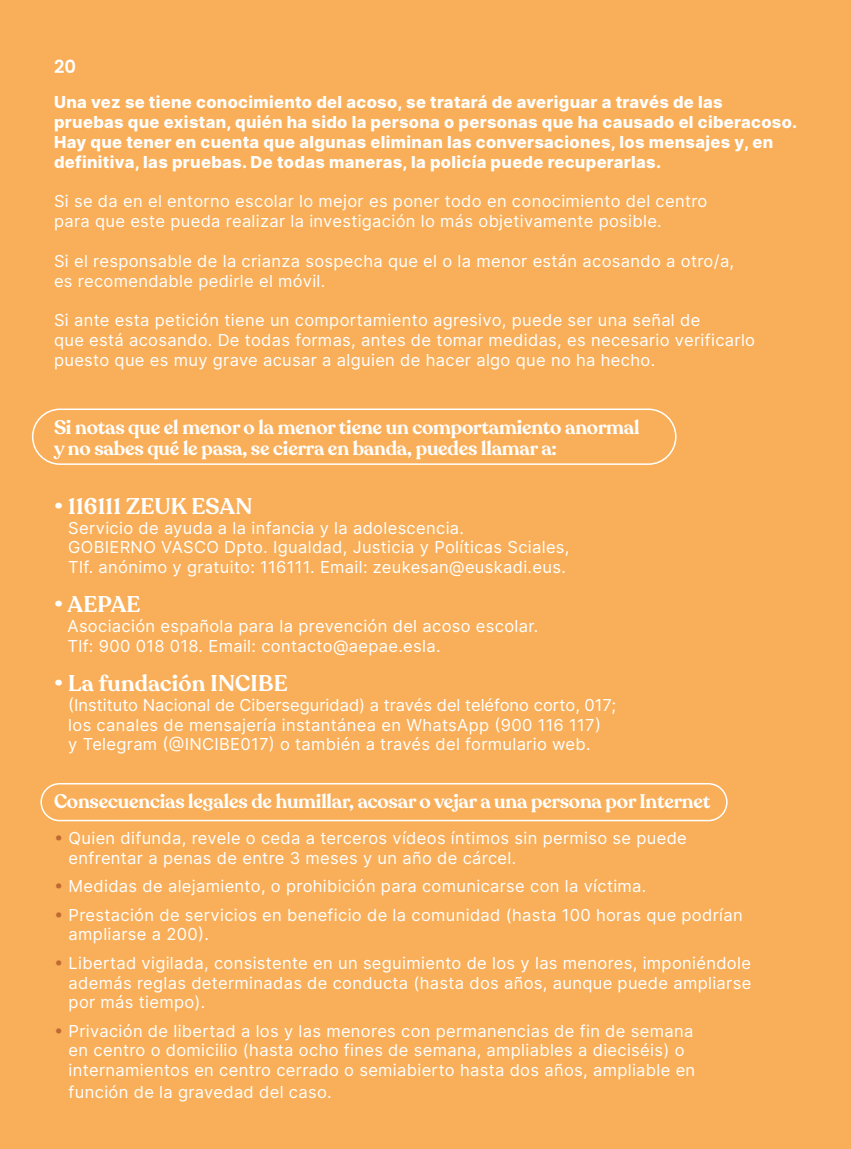
<style>
.page{position:relative;width:851px;height:1149px;background:#fff}
.page>*{position:absolute;margin:0;border:0;box-sizing:border-box;transform-origin:0 0}
.t1{font:600 22.5px "Recoleta";letter-spacing:.01em;color:#fff}
.t2{font:600 19.5px/21px "Recoleta";letter-spacing:-.01em;color:#fff}
.t3{font:600 18px "Poppins";color:#fff}
.t4{font:16.5px/19.8px "Inter";letter-spacing:.02em;color:#fff}
.t5{font:800 16.5px/19.8px "Inter";letter-spacing:.02em;color:#fff}
.s1{color:#c06933}
</style>
<div class="page">
<div style="left:0;top:0;width:850px;height:1148px;background:#f9af59"></div>
<div style="left:32px;top:408px;width:644px;height:57px;border:2px solid #fff;border-radius:27px"></div>
<div style="left:40px;top:782px;width:687px;height:39px;border:2px solid #fff;border-radius:18px"></div>
<p class="t3" style="left:54px;top:56px;width:23px">20</p>
<p class="t5" style="left:54px;top:92px;width:744px">Una vez se tiene conocimiento del acoso, se tratará de averiguar a través de las<br>pruebas que existan, quién ha sido la persona o personas que ha causado el ciberacoso.<br>Hay que tener en cuenta que algunas eliminan las conversaciones, los mensajes y, en definitiva, las pruebas. De todas maneras, la policía puede recuperarlas.</p>
<p class="t4" style="left:54px;top:191px;width:655px">Si se da en el entorno escolar lo mejor es poner todo en conocimiento del centro para que este pueda realizar la investigación lo más objetivamente posible.</p>
<p class="t4" style="left:54px;top:250px;width:681px">Si el responsable de la crianza sospecha que el o la menor están acosando a otro/a, es recomendable pedirle el móvil.</p>
<p class="t4" style="left:54px;top:310px;width:702px">Si ante esta petición tiene un comportamiento agresivo, puede ser una señal de<br>que está acosando. De todas formas, antes de tomar medidas, es necesario verificarlo puesto que es muy grave acusar a alguien de hacer algo que no ha hecho.</p>
<p class="t2" style="left:54px;top:417px;width:587px">Si notas que el menor o la menor tiene un comportamiento anormal y no sabes qué le pasa, se cierra en banda, puedes llamar a:</p>
<p class="t1" style="left:54px;top:491px;width:200px">• 116111 ZEUK ESAN</p>
<p class="t4" style="left:68px;top:517px;width:502px">Servicio de ayuda a la infancia y la adolescencia.<br>GOBIERNO VASCO Dpto. Igualdad, Justicia y Políticas Sciales,<br>Tlf. anónimo y gratuito: 116111. Email: zeukesan@euskadi.eus.</p>
<p class="t1" style="left:54px;top:590px;width:88px">• AEPAE</p>
<p class="t4" style="left:67px;top:615px;width:472px">Asociación española para la prevención del acoso escolar.<br>Tlf: 900 018 018. Email: contacto@aepae.esla.</p>
<p class="t1" style="left:54px;top:668px;width:235px">• La fundación INCIBE</p>
<p class="t4" style="left:68px;top:694px;width:549px">(Instituto Nacional de Ciberseguridad) a través del teléfono corto, 017; los canales de mensajería instantánea en WhatsApp (900 116 117)<br>y Telegram (@INCIBE017) o también a través del formulario web.</p>
<p class="t2" style="left:54px;top:791px;width:657px">Consecuencias legales de humillar, acosar o vejar a una persona por Internet</p>
<p class="t4" style="left:69px;top:827px;width:619px;text-indent:-15px"><span class="s1">•</span> Quien difunda, revele o ceda a terceros vídeos íntimos sin permiso se puede enfrentar a penas de entre 3 meses y un año de cárcel.</p>
<p class="t4" style="left:54px;top:875px;width:594px"><span class="s1">•</span> Medidas de alejamiento, o prohibición para comunicarse con la víctima.</p>
<p class="t4" style="left:69px;top:904px;width:675px;text-indent:-15px"><span class="s1">•</span> Prestación de servicios en beneficio de la comunidad (hasta 100 horas que podrían ampliarse a 200).</p>
<p class="t4" style="left:69px;top:952px;width:684px;text-align:justify;text-indent:-15px"><span class="s1">•</span> Libertad vigilada, consistente en un seguimiento de los y las menores, imponiéndole además reglas determinadas de conducta (hasta dos años, aunque puede ampliarse por más tiempo).</p>
<p class="t4" style="left:69px;top:1020px;width:628px;text-indent:-15px"><span class="s1">•</span> Privación de libertad a los y las menores con permanencias de fin de semana en centro o domicilio (hasta ocho fines de semana, ampliables a dieciséis) o internamientos en centro cerrado o semiabierto hasta dos años, ampliable en</p>
<p class="t4" style="left:69px;top:1081px;width:265px">función de la gravedad del caso.</p>
</div>
